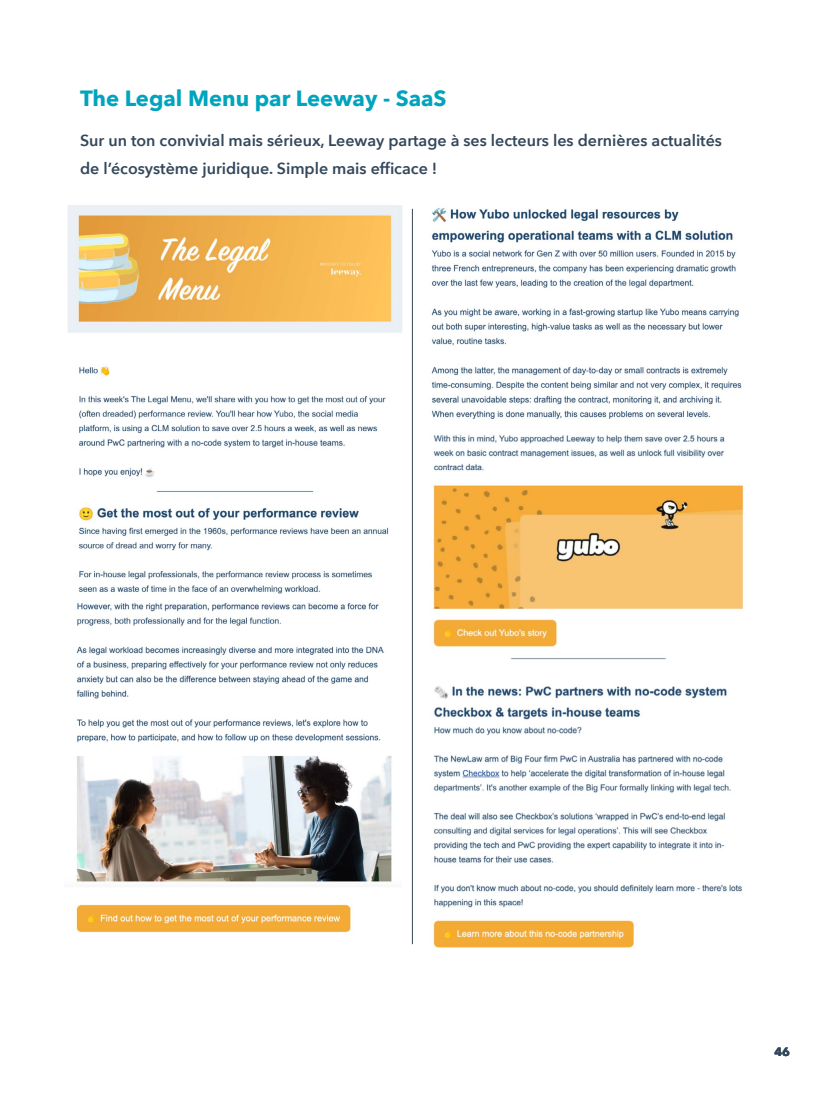
<style>
.page{position:relative;width:820px;height:1093px;background:#fff}
.page>*{position:absolute;margin:0;border:0;box-sizing:border-box;transform-origin:0 0}
.t1{font:700 22px "Avenir Next";color:#00a4bd}
.t2{font:600 16px/28px "Avenir Next";color:#33475b}
.t3{font:700 12px "Avenir Next";color:#33475b}
</style>
<div class="page">
<img style="left:68px;top:206px;width:334px;height:388px">
<img style="left:75px;top:602px;width:317px;height:331px">
<img style="left:432px;top:434px;width:312px;height:514px">
<img style="left:431px;top:208px;width:311px;height:211px">
<hr style="left:412px;top:209px;width:1px;height:735px;background:#33475b">
<h1 class="t1" style="left:80px;top:79px;width:368px">The Legal Menu par Leeway - SaaS</h1>
<p class="t2" style="left:80px;top:126px;width:643px">Sur un ton convivial mais sérieux, Leeway partage à ses lecteurs les dernières actualités de l’écosystème juridique. Simple mais efficace !</p>
<p class="t3" style="left:774px;top:1042px;width:17px">46</p>
</div>
